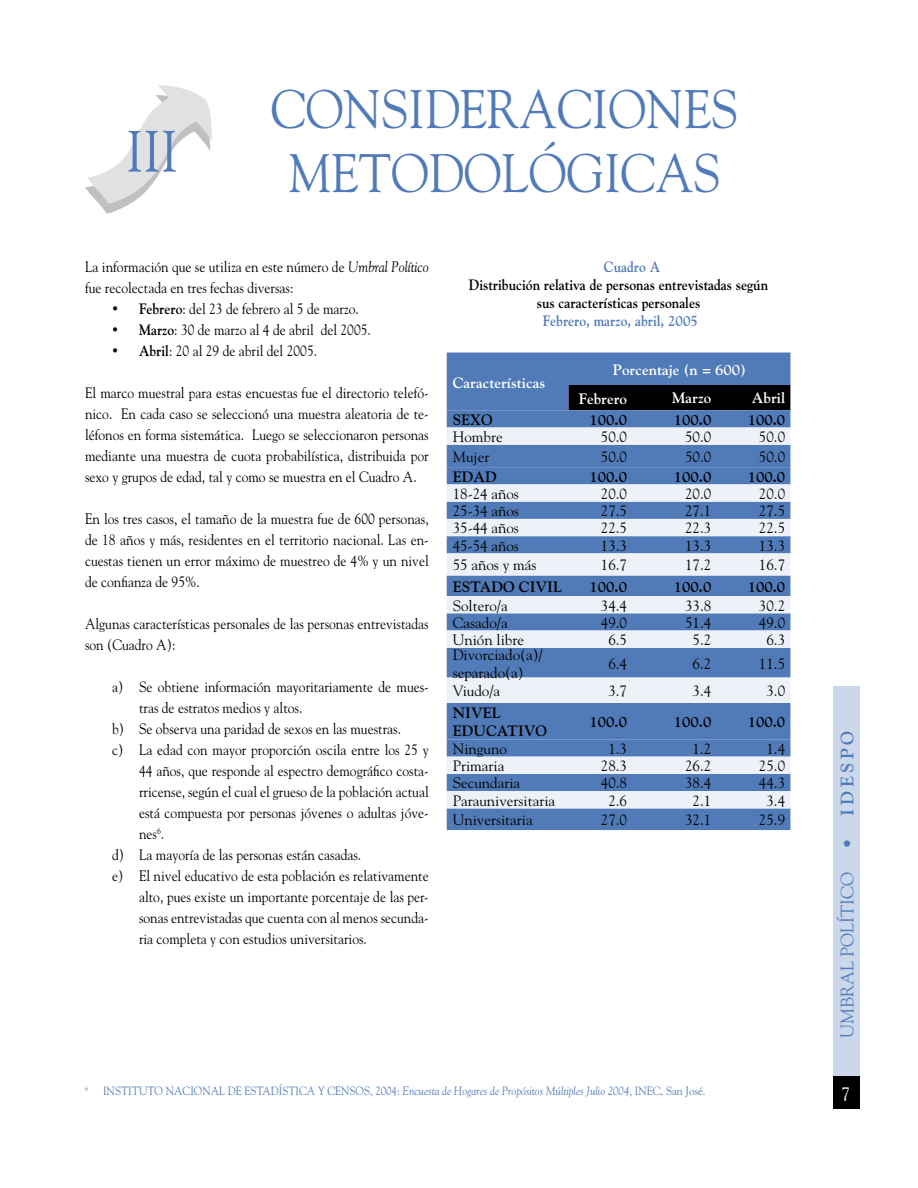
<style>
.page{position:relative;width:918px;height:1188px;background:#fff}
.page>*{position:absolute;margin:0;border:0;box-sizing:border-box;transform-origin:0 0}
.t1{font:57.75px "Goudy";color:#517bb8;scale:.9 1}
.t2{font:54px/64.8px "Goudy";color:#517bb8;text-align:center;scale:.9 1}
.t3{font:18px "Goudy";color:#517bb8}
.t4{font:700 18px "Goudy";letter-spacing:.2em;color:#517bb8}
.t5{font:18px "Goudy";color:#fff}
.t6{font:15px/21px "Goudy";color:#000;scale:.9 1}
.t7{font:15px/18px "Goudy";color:#000}
.t8{font:700 15px/18px "Goudy";color:#000}
.t9{font:700 15px/18px "Goudy";color:#000;text-align:center;scale:.9 1}
.t10{font:700 15px/28.8px "Goudy";color:#fff}
.t11{font:700 15px "Goudy";color:#517bb8;scale:.9 1}
.t12{font:12px "Goudy";color:#517bb8;scale:.9 1}
.s1{font-style:italic}
.s2{font-weight:700}
</style>
<div class="page">
<svg style="left:85px;top:85px;width:127px;height:128px"></svg>
<div style="left:447px;top:353px;width:343px;height:57px;background:#517bb8"></div>
<div style="left:569px;top:385px;width:221px;height:25px;background:#000"></div>
<svg style="left:447px;top:410px;width:343px;height:420px;background:#577fba"></svg>
<svg style="left:447px;top:428px;width:343px;height:380px;background:#97b0d4"></svg>
<div style="left:833px;top:1027px;width:27px;height:82px;background:#000"></div>
<div style="left:833px;top:687px;width:27px;height:389px;background:#cbd7ea"></div>
<h1 class="t1" style="left:126px;top:116px;width:59px">III</h1>
<h2 class="t2" style="left:271px;top:75px;width:521px">CONSIDERACIONES<br>METODOLÓGICAS</h2>
<p class="t6" style="left:85px;top:256px;width:383px">La información que se utiliza en este número de <span class="s1">Umbral Político </span>fue recolectada en tres fechas diversas:</p>
<p class="t6" style="left:112px;top:298px;width:276px">• <span class="s2">Febrero</span>: del 23 de febrero al 5 de marzo.</p>
<p class="t6" style="left:112px;top:319px;width:289px">• <span class="s2">Marzo</span>: 30 de marzo al 4 de abril del 2005.</p>
<p class="t6" style="left:112px;top:340px;width:229px">• <span class="s2">Abril</span>: 20 al 29 de abril del 2005.</p>
<p class="t6" style="left:85px;top:382px;width:383px;text-align:justify">El marco muestral para estas encuestas fue el directorio telefó&shy;nico. En cada caso se seleccionó una muestra aleatoria de te&shy;léfonos en forma sistemática. Luego se seleccionaron personas mediante una muestra de cuota probabilística, distribuida por sexo y grupos de edad, tal y como se muestra en el Cuadro A.</p>
<p class="t6" style="left:85px;top:508px;width:383px;text-align:justify">En los tres casos, el tamaño de la muestra fue de 600 personas, de 18 años y más, residentes en el territorio nacional. Las en&shy;cuestas tienen un error máximo de muestreo de 4% y un nivel de confianza de 95%.</p>
<p class="t6" style="left:85px;top:613px;width:383px">Algunas características personales de las personas entrevistadas son (Cuadro A):</p>
<p class="t6" style="left:112px;top:676px;width:353px">a) Se obtiene información mayoritariamente de mues-</p>
<p class="t6" style="left:139px;top:697px;width:183px">tras de estratos medios y altos.</p>
<p class="t6" style="left:112px;top:718px;width:323px">b) Se observa una paridad de sexos en las muestras.</p>
<p class="t6" style="left:112px;top:739px;width:353px">c) La edad con mayor proporción oscila entre los 25 y</p>
<p class="t6" style="left:139px;top:760px;width:323px">44 años, que responde al espectro demográfico costa-</p>
<p class="t6" style="left:139px;top:781px;width:323px">rricense, según el cual el grueso de la población actual</p>
<p class="t6" style="left:139px;top:802px;width:323px">está compuesta por personas jóvenes o adultas jóve-</p>
<p class="t6" style="left:139px;top:823px;width:30px">nes<sup>6</sup>.</p>
<p class="t6" style="left:112px;top:844px;width:278px">d) La mayoría de las personas están casadas.</p>
<p class="t6" style="left:112px;top:865px;width:353px">e) El nivel educativo de esta población es relativamente</p>
<p class="t6" style="left:139px;top:886px;width:323px">alto, pues existe un importante porcentaje de las per-</p>
<p class="t6" style="left:139px;top:907px;width:323px">sonas entrevistadas que cuenta con al menos secunda-</p>
<p class="t6" style="left:139px;top:928px;width:255px">ria completa y con estudios universitarios.</p>
<p class="t11" style="left:604px;top:257px;width:64px">Cuadro A</p>
<p class="t9" style="left:469px;top:275px;width:334px">Distribución relativa de personas entrevistadas según sus características personales</p>
<p class="t11" style="left:543px;top:311px;width:174px">Febrero, marzo, abril, 2005</p>
<p class="t10" style="left:453px;top:368px;width:94px">Características</p>
<p class="t10" style="left:579px;top:355px;width:169px;text-indent:34px">Porcentaje (n = 600)<br>Febrero</p>
<p class="t10" style="left:672px;top:383px;width:41px">Marzo</p>
<p class="t10" style="left:752px;top:383px;width:35px">Abril</p>
<p class="t8" style="left:453px;top:410px;width:42px">SEXO</p>
<p class="t8" style="left:590px;top:410px;width:39px">100.0</p>
<p class="t8" style="left:674px;top:410px;width:39px">100.0</p>
<p class="t8" style="left:748px;top:410px;width:39px">100.0</p>
<p class="t7" style="left:453px;top:427px;width:51px">Hombre</p>
<p class="t7" style="left:601px;top:427px;width:28px">50.0</p>
<p class="t7" style="left:685px;top:427px;width:28px">50.0</p>
<p class="t7" style="left:759px;top:427px;width:28px">50.0</p>
<p class="t7" style="left:453px;top:447px;width:38px">Mujer</p>
<p class="t7" style="left:601px;top:447px;width:28px">50.0</p>
<p class="t7" style="left:685px;top:447px;width:28px">50.0</p>
<p class="t7" style="left:759px;top:447px;width:28px">50.0</p>
<p class="t8" style="left:453px;top:467px;width:46px">EDAD</p>
<p class="t8" style="left:590px;top:467px;width:39px">100.0</p>
<p class="t8" style="left:674px;top:467px;width:39px">100.0</p>
<p class="t8" style="left:748px;top:467px;width:39px">100.0</p>
<p class="t7" style="left:453px;top:484px;width:68px">18-24 años</p>
<p class="t7" style="left:601px;top:484px;width:28px">20.0</p>
<p class="t7" style="left:685px;top:484px;width:28px">20.0</p>
<p class="t7" style="left:759px;top:484px;width:28px">20.0</p>
<p class="t7" style="left:453px;top:502px;width:68px">25-34 años</p>
<p class="t7" style="left:601px;top:502px;width:28px">27.5</p>
<p class="t7" style="left:685px;top:502px;width:28px">27.1</p>
<p class="t7" style="left:759px;top:502px;width:28px">27.5</p>
<p class="t7" style="left:453px;top:519px;width:68px">35-44 años</p>
<p class="t7" style="left:601px;top:519px;width:28px">22.5</p>
<p class="t7" style="left:685px;top:519px;width:28px">22.3</p>
<p class="t7" style="left:759px;top:519px;width:28px">22.5</p>
<p class="t7" style="left:453px;top:536px;width:68px">45-54 años</p>
<p class="t7" style="left:601px;top:536px;width:28px">13.3</p>
<p class="t7" style="left:685px;top:536px;width:28px">13.3</p>
<p class="t7" style="left:759px;top:536px;width:28px">13.3</p>
<p class="t7" style="left:453px;top:556px;width:85px">55 años y más</p>
<p class="t7" style="left:601px;top:556px;width:28px">16.7</p>
<p class="t7" style="left:685px;top:556px;width:28px">17.2</p>
<p class="t7" style="left:759px;top:556px;width:28px">16.7</p>
<p class="t8" style="left:453px;top:577px;width:111px">ESTADO CIVIL</p>
<p class="t8" style="left:590px;top:577px;width:39px">100.0</p>
<p class="t8" style="left:674px;top:577px;width:39px">100.0</p>
<p class="t8" style="left:748px;top:577px;width:39px">100.0</p>
<p class="t7" style="left:453px;top:596px;width:56px">Soltero/a</p>
<p class="t7" style="left:601px;top:596px;width:28px">34.4</p>
<p class="t7" style="left:685px;top:596px;width:28px">33.8</p>
<p class="t7" style="left:759px;top:596px;width:28px">30.2</p>
<p class="t7" style="left:453px;top:613px;width:56px">Casado/a</p>
<p class="t7" style="left:601px;top:613px;width:28px">49.0</p>
<p class="t7" style="left:685px;top:613px;width:28px">51.4</p>
<p class="t7" style="left:759px;top:613px;width:28px">49.0</p>
<p class="t7" style="left:453px;top:630px;width:73px">Unión libre</p>
<p class="t7" style="left:608px;top:630px;width:20px">6.5</p>
<p class="t7" style="left:693px;top:630px;width:20px">5.2</p>
<p class="t7" style="left:766px;top:630px;width:20px">6.3</p>
<p class="t7" style="left:453px;top:645px;width:91px">Divorciado(a)/ separado(a)</p>
<p class="t7" style="left:608px;top:654px;width:20px">6.4</p>
<p class="t7" style="left:693px;top:654px;width:20px">6.2</p>
<p class="t7" style="left:759px;top:654px;width:28px">11.5</p>
<p class="t7" style="left:453px;top:682px;width:49px">Viudo/a</p>
<p class="t7" style="left:608px;top:682px;width:20px">3.7</p>
<p class="t7" style="left:693px;top:682px;width:20px">3.4</p>
<p class="t7" style="left:766px;top:682px;width:20px">3.0</p>
<p class="t8" style="left:453px;top:703px;width:96px">NIVEL<br>EDUCATIVO</p>
<p class="t8" style="left:590px;top:712px;width:39px">100.0</p>
<p class="t8" style="left:674px;top:712px;width:39px">100.0</p>
<p class="t8" style="left:748px;top:712px;width:39px">100.0</p>
<p class="t7" style="left:453px;top:739px;width:56px">Ninguno</p>
<p class="t7" style="left:608px;top:739px;width:20px">1.3</p>
<p class="t7" style="left:693px;top:739px;width:20px">1.2</p>
<p class="t7" style="left:766px;top:739px;width:20px">1.4</p>
<p class="t7" style="left:453px;top:757px;width:53px">Primaria</p>
<p class="t7" style="left:601px;top:757px;width:28px">28.3</p>
<p class="t7" style="left:685px;top:757px;width:28px">26.2</p>
<p class="t7" style="left:759px;top:757px;width:28px">25.0</p>
<p class="t7" style="left:453px;top:774px;width:69px">Secundaria</p>
<p class="t7" style="left:601px;top:774px;width:28px">40.8</p>
<p class="t7" style="left:685px;top:774px;width:28px">38.4</p>
<p class="t7" style="left:759px;top:774px;width:28px">44.3</p>
<p class="t7" style="left:453px;top:791px;width:104px">Parauniversitaria</p>
<p class="t7" style="left:608px;top:791px;width:20px">2.6</p>
<p class="t7" style="left:693px;top:791px;width:20px">2.1</p>
<p class="t7" style="left:766px;top:791px;width:20px">3.4</p>
<p class="t7" style="left:453px;top:810px;width:81px">Universitaria</p>
<p class="t7" style="left:601px;top:810px;width:28px">27.0</p>
<p class="t7" style="left:685px;top:810px;width:28px">32.1</p>
<p class="t7" style="left:759px;top:810px;width:28px">25.9</p>
<p class="t12" style="left:85px;top:1083px;width:691px"><sup>6</sup> INSTITUTO NACIONAL DE ESTADÍSTICA Y CENSOS, 2004: <span class="s1">Encuesta de Hogares de Propósitos Múltiples Julio 2004</span>, INEC, San José.</p>
<p class="t4" style="left:836px;top:816px;width:87px;rotate:-90deg">IDESPO</p>
<p class="t3" style="left:836px;top:1038px;width:201px;rotate:-90deg">UMBRAL POLÍTICO •</p>
<p class="t5" style="left:841px;top:1083px;width:10px">7</p>
</div>
